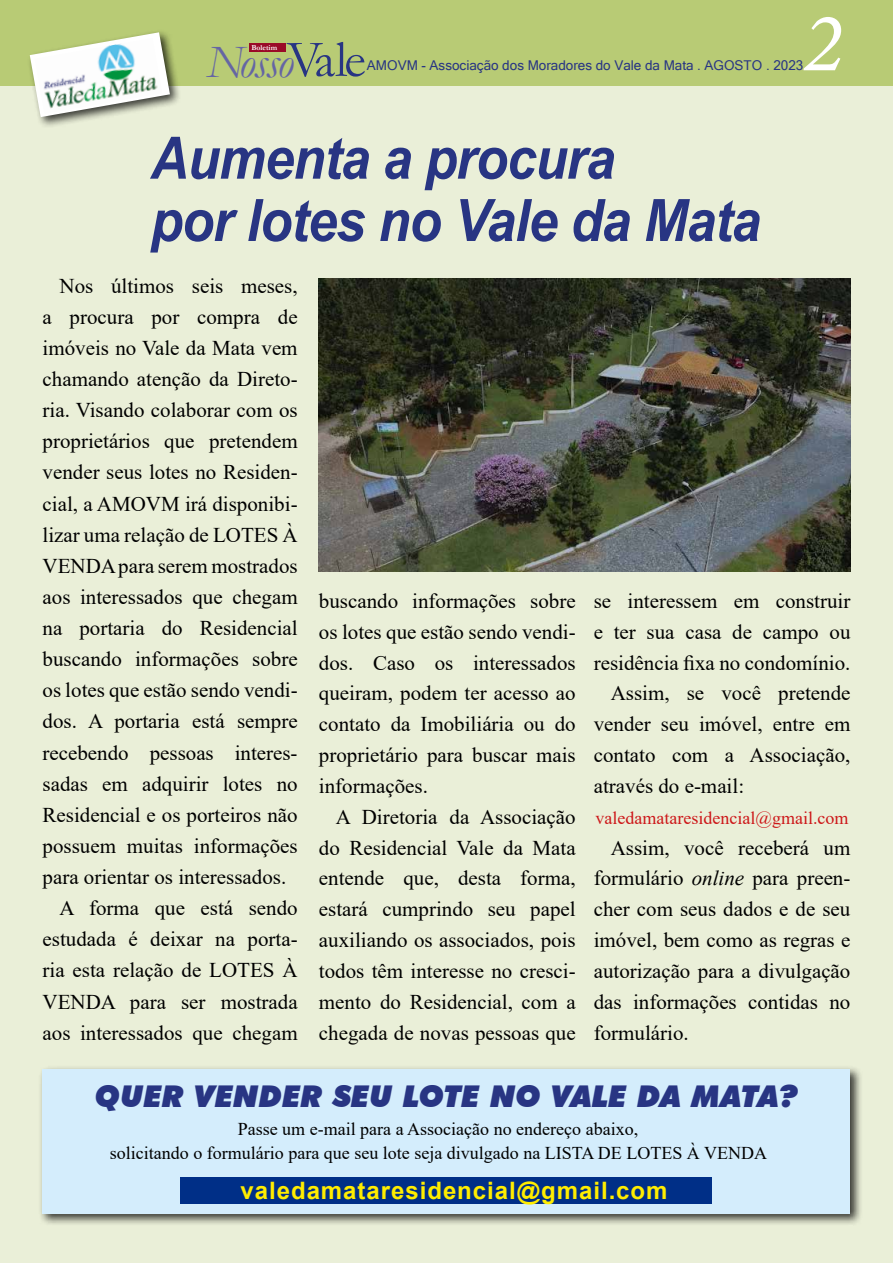
<style>
.page{position:relative;width:893px;height:1263px;background:#eaefd8}
.page>*{position:absolute;margin:0;border:0;box-sizing:border-box;transform-origin:0 0}
.t1{font:italic 84px "Minion Variable Concept";color:#fff}
.t2{font:italic 700 58.5px/62.2px "Arial";letter-spacing:-.02em;color:#283583;scale:.9 1}
.t3{font:italic 46.95px "Garamond";letter-spacing:-.04em;color:#6565a4}
.t4{font:italic 900 30px "Futura BT";color:#283583}
.t5{font:700 24px "Arial";letter-spacing:.04em;color:#ffed00}
.t6{font:21px/30.9px "Times New Roman";color:#000;text-align:justify}
.t7{font:18px/24.6px "Times New Roman";color:#000;text-align:center}
.t8{font:18px "Times New Roman";color:#cd1719}
.t9{font:13.5px "Microsoft Sans Serif";color:#283583}
.t10{font:700 7.65px "Garamond";color:#fff}
.s1{font-style:normal;font-size:52.35px;color:#283583}
.s2{font-style:italic}
</style>
<div class="page">
<div style="left:0;top:0;width:893px;height:85px;background:#b8cb75"></div>
<div style="left:249px;top:43px;width:36px;height:8px;background:#9a0b28"></div>
<div style="left:26px;top:29px;width:156px;height:100px;background:#000;opacity:.75"></div>
<svg style="left:30px;top:32px;width:140px;height:85px"></svg>
<img style="left:35px;top:38px;width:127px;height:76px">
<div style="left:39px;top:1065px;width:824px;height:161px;background:#000;opacity:.75"></div>
<div style="left:43px;top:1069px;width:807px;height:145px;background:#d4edfc"></div>
<div style="left:180px;top:1177px;width:531px;height:26px;background:#002f87"></div>
<img style="left:319px;top:279px;width:531px;height:292px">
<h1 class="t1" style="left:804px;top:-15px;width:42px">2</h1>
<h3 class="t3" style="left:207px;top:31px;width:161px">Nosso<span class="s1">Vale</span></h3>
<p class="t10" style="left:251px;top:42px;width:27px">Boletim</p>
<p class="t9" style="left:367px;top:57px;width:438px">AMOVM - Associação dos Moradores do Vale da Mata . AGOSTO . 2023</p>
<h2 class="t2" style="left:151px;top:129px;width:680px">Aumenta a procura<br>por lotes no Vale da Mata</h2>
<p class="t6" style="left:60px;top:269px;width:240px">Nos últimos seis meses,</p>
<p class="t6" style="left:43px;top:301px;width:257px">a procura por compra de</p>
<p class="t6" style="left:43px;top:332px;width:257px">imóveis no Vale da Mata vem</p>
<p class="t6" style="left:43px;top:363px;width:257px">chamando atenção da Direto-</p>
<p class="t6" style="left:43px;top:394px;width:257px">ria. Visando colaborar com os</p>
<p class="t6" style="left:43px;top:425px;width:257px">proprietários que pretendem</p>
<p class="t6" style="left:43px;top:456px;width:257px">vender seus lotes no Residen-</p>
<p class="t6" style="left:43px;top:487px;width:257px">cial, a AMOVM irá disponibi-</p>
<p class="t6" style="left:43px;top:518px;width:257px">lizar uma relação de LOTES À</p>
<p class="t6" style="left:43px;top:550px;width:257px">VENDA para serem mostrados</p>
<p class="t6" style="left:43px;top:581px;width:257px">aos interessados que chegam</p>
<p class="t6" style="left:43px;top:612px;width:257px">na portaria do Residencial</p>
<p class="t6" style="left:43px;top:643px;width:257px">buscando informações sobre</p>
<p class="t6" style="left:43px;top:674px;width:257px">os lotes que estão sendo vendi-</p>
<p class="t6" style="left:43px;top:705px;width:257px">dos. A portaria está sempre</p>
<p class="t6" style="left:43px;top:736px;width:257px">recebendo pessoas interes-</p>
<p class="t6" style="left:43px;top:767px;width:257px">sadas em adquirir lotes no</p>
<p class="t6" style="left:43px;top:799px;width:257px">Residencial e os porteiros não</p>
<p class="t6" style="left:43px;top:830px;width:257px">possuem muitas informações</p>
<p class="t6" style="left:43px;top:861px;width:245px">para orientar os interessados.</p>
<p class="t6" style="left:60px;top:892px;width:240px">A forma que está sendo</p>
<p class="t6" style="left:43px;top:923px;width:257px">estudada é deixar na porta-</p>
<p class="t6" style="left:43px;top:954px;width:257px">ria esta relação de LOTES À</p>
<p class="t6" style="left:43px;top:985px;width:257px">VENDA para ser mostrada</p>
<p class="t6" style="left:43px;top:1016px;width:257px">aos interessados que chegam</p>
<p class="t6" style="left:319px;top:585px;width:258px">buscando informações sobre os lotes que estão sendo vendi&shy;dos. Caso os interessados queiram, podem ter acesso ao contato da Imobiliária ou do proprietário para buscar mais informações.</p>
<p class="t6" style="left:319px;top:801px;width:258px;text-indent:17px">A Diretoria da Associação do Residencial Vale da Mata entende que, desta forma, estará cumprindo seu papel auxiliando os associados, pois todos têm interesse no cresci&shy;mento do Residencial, com a chegada de novas pessoas que</p>
<p class="t6" style="left:594px;top:585px;width:258px">se interessem em construir</p>
<p class="t6" style="left:594px;top:615px;width:258px">e ter sua casa de campo ou</p>
<p class="t6" style="left:594px;top:646px;width:258px">residência fixa no condomínio.</p>
<p class="t6" style="left:611px;top:677px;width:241px">Assim, se você pretende</p>
<p class="t6" style="left:594px;top:708px;width:258px">vender seu imóvel, entre em</p>
<p class="t6" style="left:594px;top:739px;width:258px">contato com a Associação,</p>
<p class="t6" style="left:594px;top:770px;width:152px">através do e-mail:</p>
<p class="t8" style="left:596px;top:805px;width:255px">valedamataresidencial@gmail.com</p>
<p class="t6" style="left:594px;top:831px;width:258px;text-indent:17px">Assim, você receberá um formulário <span class="s2">online</span> para preen&shy;cher com seus dados e de seu imóvel, bem como as regras e autorização para a divulgação das informações contidas no formulário.</p>
<h3 class="t4" style="left:95px;top:1078px;width:705px">QUER VENDER SEU LOTE NO VALE DA MATA?</h3>
<p class="t7" style="left:110px;top:1115px;width:659px">Passe um e-mail para a Associação no endereço abaixo,<br>solicitando o formulário para que seu lote seja divulgado na LISTA DE LOTES À VENDA</p>
<p class="t5" style="left:240px;top:1175px;width:429px">valedamataresidencial@gmail.com</p>
</div>
